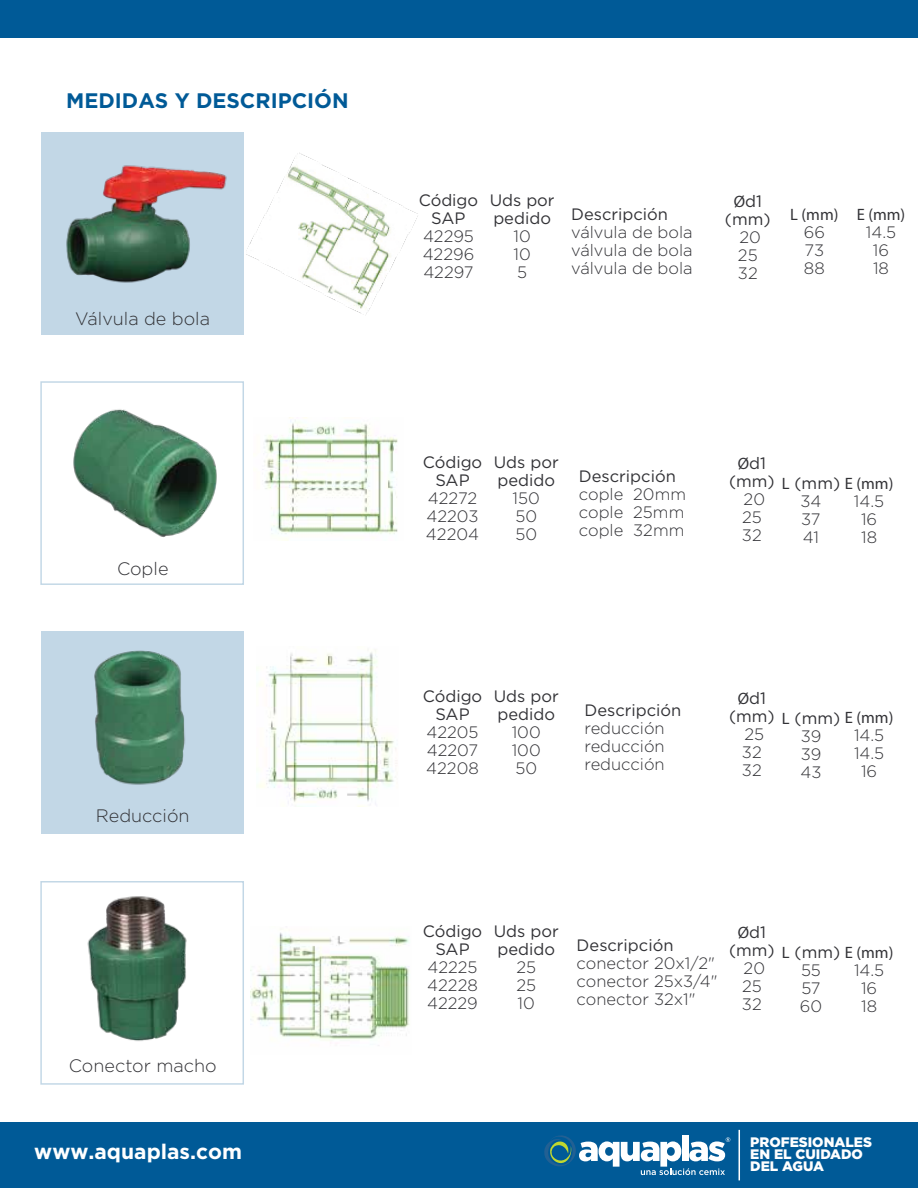
<style>
.page{position:relative;width:918px;height:1188px;background:#fff}
.page>*{position:absolute;margin:0;border:0;box-sizing:border-box;transform-origin:0 0}
.t1{font:700 21px "Gotham";color:#005a97}
.t2{font:700 21px "Gotham";color:#fff}
.t3{font:300 18px "Gotham";color:#323236}
.t4{font:300 16.5px/18px "Gotham";color:#323236;text-align:justify}
.t5{font:16.5px/18px "Gotham";color:#323236;text-align:center}
.t6{font:16.5px "Myriad Pro";color:#323236}
.t7{font:900 13.8px/11.9px "Gotham";color:#fff}
.s1{font-family:"Myriad Pro"}
.s2{font-family:"Gotham"}
</style>
<div class="page">
<div style="left:41px;top:632px;width:202px;height:202px;background:#c2d7e6"></div>
<div style="left:0;top:0;width:918px;height:38px;background:#005a97"></div>
<div style="left:0;top:1122px;width:918px;height:66px;background:#005a97"></div>
<svg style="left:544px;top:1135px;width:186px;height:40px"></svg>
<hr style="left:739px;top:1130px;width:1px;height:50px;background:#fff">
<div style="left:41px;top:132px;width:202px;height:202px;background:#c2d7e6"></div>
<img style="left:66px;top:165px;width:161px;height:118px">
<img style="left:246px;top:152px;width:172px;height:162px">
<img style="left:73px;top:409px;width:144px;height:128px">
<img style="left:262px;top:417px;width:136px;height:123px">
<img style="left:94px;top:650px;width:91px;height:135px">
<img style="left:258px;top:650px;width:139px;height:157px">
<img style="left:87px;top:896px;width:100px;height:145px">
<img style="left:250px;top:932px;width:160px;height:114px">
<p class="t1" style="left:66px;top:86px;width:284px">MEDIDAS Y DESCRIPCIÓN</p>
<p class="t3" style="left:75px;top:307px;width:136px">Válvula de bola</p>
<p class="t3" style="left:117px;top:558px;width:53px">Cople</p>
<p class="t3" style="left:96px;top:804px;width:95px">Reducción</p>
<p class="t3" style="left:69px;top:1054px;width:149px">Conector macho</p>
<p class="t2" style="left:34px;top:1138px;width:209px">www.aquaplas.com</p>
<p class="t5" style="left:419px;top:190px;width:61px">Código<br>SAP</p>
<p class="t4" style="left:423px;top:226px;width:53px">42295<br>42296<br>42297</p>
<p class="t5" style="left:490px;top:190px;width:66px;text-align:left">Uds por pedido</p>
<p class="t4" style="left:514px;top:226px;width:19px">10<br>10<br>5</p>
<p class="t5" style="left:571px;top:205px;width:98px">Descripción</p>
<p class="t4" style="left:571px;top:223px;width:123px">válvula de bola válvula de bola válvula de bola</p>
<p class="t5" style="left:725px;top:192px;width:47px"><span class="s1">Ø</span>d1 (mm)</p>
<p class="t4" style="left:738px;top:228px;width:25px;text-align:left">20<br>25<br>32</p>
<p class="t6" style="left:790px;top:204px;width:50px">L (mm)</p>
<p class="t4" style="left:804px;top:222px;width:23px">66<br>73<br>88</p>
<p class="t6" style="left:857px;top:204px;width:50px">E (mm)</p>
<p class="t4" style="left:866px;top:222px;width:32px;text-align:center">14.5<br>16<br>18</p>
<p class="t5" style="left:423px;top:453px;width:61px">Código<br>SAP</p>
<p class="t4" style="left:426px;top:489px;width:55px">42272<br>42203<br>42204</p>
<p class="t5" style="left:494px;top:453px;width:66px;text-align:left">Uds por pedido</p>
<p class="t4" style="left:513px;top:489px;width:29px;text-align:left">150<br>50<br>50</p>
<p class="t5" style="left:579px;top:467px;width:98px">Descripción</p>
<p class="t4" style="left:579px;top:485px;width:109px">cople 20mm cople 25mm cople 32mm</p>
<p class="t5" style="left:729px;top:454px;width:47px"><span class="s1">Ø</span>d1 (mm)</p>
<p class="t4" style="left:742px;top:490px;width:25px;text-align:left">20<br>25<br>32</p>
<p class="t6" style="left:782px;top:473px;width:113px">L <span class="s2">(mm)</span> E (mm)</p>
<p class="t4" style="left:854px;top:492px;width:32px;text-align:center">14.5<br>16<br>18</p>
<p class="t4" style="left:800px;top:492px;width:23px">34<br>37<br>41</p>
<p class="t5" style="left:423px;top:687px;width:61px">Código<br>SAP</p>
<p class="t4" style="left:426px;top:723px;width:54px">42205<br>42207<br>42208</p>
<p class="t5" style="left:494px;top:687px;width:66px;text-align:left">Uds por pedido</p>
<p class="t4" style="left:512px;top:723px;width:30px">100<br>100<br>50</p>
<p class="t5" style="left:585px;top:701px;width:98px">Descripción</p>
<p class="t4" style="left:585px;top:719px;width:82px">reducción reducción reducción</p>
<p class="t5" style="left:729px;top:688px;width:47px"><span class="s1">Ø</span>d1 (mm)</p>
<p class="t4" style="left:742px;top:724px;width:24px;text-align:left">25<br>32<br>32</p>
<p class="t6" style="left:782px;top:708px;width:113px">L <span class="s2">(mm)</span> E (mm)</p>
<p class="t4" style="left:854px;top:726px;width:32px;text-align:center">14.5<br>14.5<br>16</p>
<p class="t4" style="left:800px;top:726px;width:23px">39<br>39<br>43</p>
<p class="t5" style="left:423px;top:922px;width:61px">Código<br>SAP</p>
<p class="t4" style="left:427px;top:958px;width:52px">42225<br>42228<br>42229</p>
<p class="t5" style="left:494px;top:922px;width:66px;text-align:left">Uds por pedido</p>
<p class="t4" style="left:516px;top:958px;width:21px">25<br>25<br>10</p>
<p class="t5" style="left:577px;top:936px;width:98px">Descripción</p>
<p class="t4" style="left:577px;top:954px;width:142px;text-align:left">conector 20x1/2" conector 25x3/4" conector 32x1"</p>
<p class="t5" style="left:729px;top:923px;width:47px"><span class="s1">Ø</span>d1 (mm)</p>
<p class="t4" style="left:742px;top:959px;width:25px;text-align:left">20<br>25<br>32</p>
<p class="t6" style="left:782px;top:942px;width:113px">L <span class="s2">(mm)</span> E (mm)</p>
<p class="t4" style="left:854px;top:961px;width:32px;text-align:center">14.5<br>16<br>18</p>
<p class="t4" style="left:800px;top:961px;width:24px">55<br>57<br>60</p>
<p class="t7" style="left:750px;top:1136px;width:123px">PROFESIONALES<br>EN EL CUIDADO<br>DEL AGUA</p>
</div>
